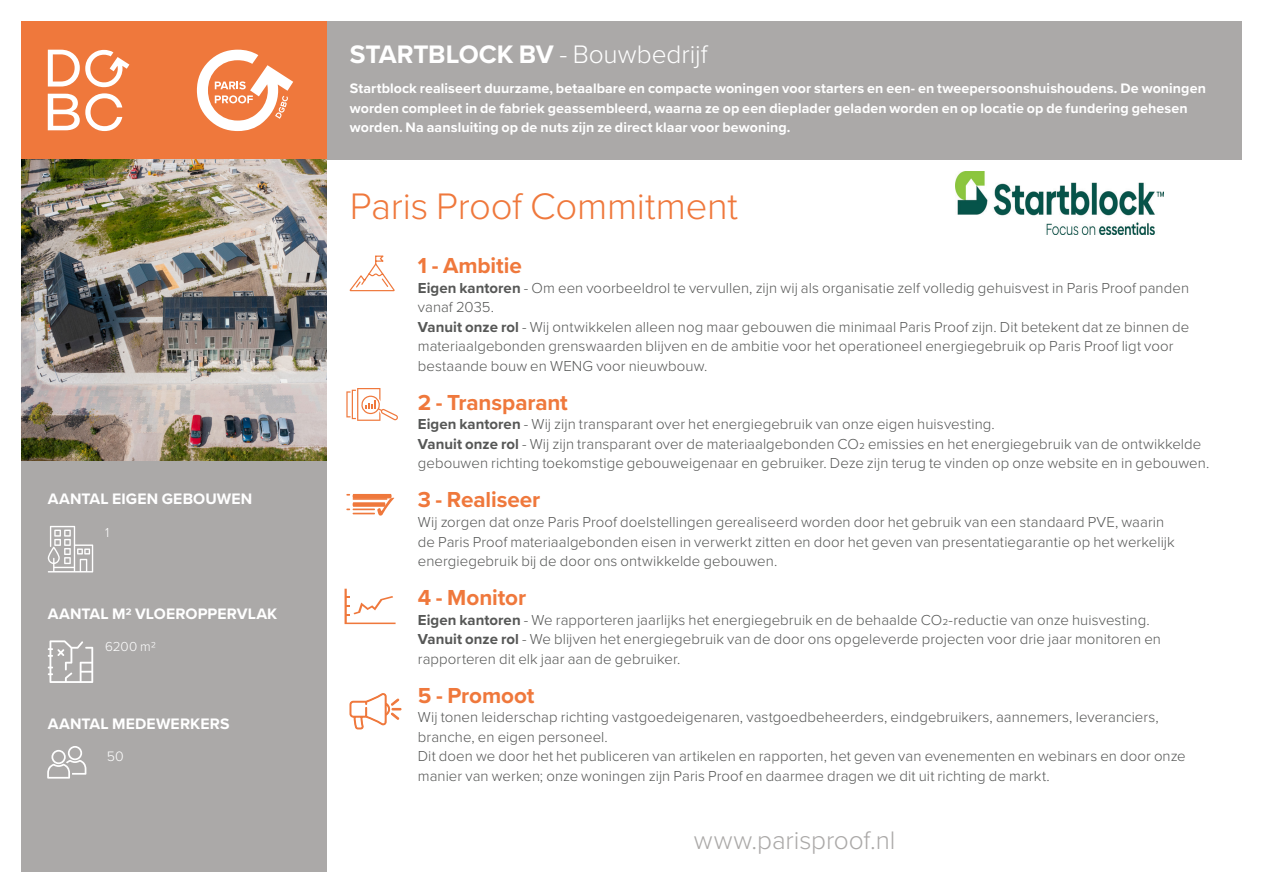
<style>
.page{position:relative;width:1263px;height:893px;background:#fff}
.page>*{position:absolute;margin:0;border:0;box-sizing:border-box;transform-origin:0 0}
.body{font:300 38.25px "Proxima Nova";letter-spacing:-.01em;color:#ef783c}
.body-2{font:700 26.25px "Proxima Nova";letter-spacing:-.005em;color:#fff}
.body-3{font:300 26.25px "Proxima Nova";letter-spacing:-.005em;color:#aba9a8}
.body-4{font:700 22.5px "Proxima Nova";letter-spacing:-.005em;color:#ef783c}
.body-5{font:700 15.75px "Proxima Nova";letter-spacing:.01em;color:#fff}
.body-6{font:300 15px/19.5px "Proxima Nova";letter-spacing:.005em;color:#565756}
.body-7{font:700 14.25px/19.5px "Proxima Nova";letter-spacing:.005em;color:#fff}
.body-8{font:300 14.1px "Proxima Nova";color:#fff}
.body-9{font:300 13.5px "Proxima Nova";color:#fff}
.s1{font-weight:300}
.s2{font-weight:700}
</style>
<div class="page">
<div style="left:21px;top:460px;width:305px;height:412px;background:#aba9a8"></div>
<div style="left:326px;top:21px;width:916px;height:138px;background:#aba9a8"></div>
<div style="left:21px;top:21px;width:305px;height:138px;background:#ef783c"></div>
<img style="left:21px;top:159px;width:305px;height:301px">
<svg style="left:48px;top:50px;width:81px;height:37px"></svg>
<svg style="left:48px;top:93px;width:74px;height:38px"></svg>
<svg style="left:197px;top:50px;width:96px;height:81px"></svg>
<svg style="left:349px;top:693px;width:52px;height:36px"></svg>
<svg style="left:344px;top:589px;width:52px;height:35px"></svg>
<svg style="left:349px;top:255px;width:46px;height:37px"></svg>
<svg style="left:346px;top:388px;width:52px;height:33px"></svg>
<svg style="left:346px;top:494px;width:48px;height:22px"></svg>
<svg style="left:48px;top:526px;width:45px;height:46px"></svg>
<svg style="left:48px;top:640px;width:45px;height:43px"></svg>
<svg style="left:47px;top:746px;width:39px;height:33px"></svg>
<img style="left:955px;top:171px;width:208px;height:63px">
<p class="body-5" style="left:48px;top:487px;width:206px">AANTAL EIGEN GEBOUWEN</p>
<p class="body-9" style="left:105px;top:522px;width:6px">1</p>
<p class="body-5" style="left:48px;top:602px;width:231px">AANTAL M2 VLOEROPPERVLAK</p>
<p class="body-9" style="left:105px;top:636px;width:53px">6200 m2</p>
<p class="body-5" style="left:48px;top:712px;width:183px">AANTAL MEDEWERKERS</p>
<p class="body-8" style="left:107px;top:746px;width:18px">50</p>
<p class="body-2" style="left:350px;top:35px;width:359px">STARTBLOCK BV <span class="s1">- Bouwbedrijf</span></p>
<p class="body-7" style="left:350px;top:78px;width:858px">Startblock realiseert duurzame, betaalbare en compacte woningen voor starters en een- en tweepersoonshuishoudens. De woningen worden compleet in de fabriek geassembleerd, waarna ze op een dieplader geladen worden en op locatie op de fundering gehesen worden. Na aansluiting op de nuts zijn ze direct klaar voor bewoning.</p>
<p class="body" style="left:350px;top:178px;width:390px">Paris Proof Commitment</p>
<p class="body-4" style="left:418px;top:249px;width:105px">1 - Ambitie</p>
<p class="body-6" style="left:418px;top:277px;width:773px"><span class="s2">Eigen kantoren</span> - Om een voorbeeldrol te vervullen, zijn wij als organisatie zelf volledig gehuisvest in Paris Proof panden vanaf 2035.</p>
<p class="body-6" style="left:418px;top:316px;width:773px"><span class="s2">Vanuit onze rol</span> - Wij ontwikkelen alleen nog maar gebouwen die minimaal Paris Proof zijn. Dit betekent dat ze binnen de materiaalgebonden grenswaarden blijven en de ambitie voor het operationeel energiegebruik op Paris Proof ligt voor bestaande bouw en WENG voor nieuwbouw.</p>
<p class="body-4" style="left:418px;top:386px;width:152px">2 - Transparant</p>
<p class="body-6" style="left:418px;top:414px;width:579px"><span class="s2">Eigen kantoren</span> - Wij zijn transparant over het energiegebruik van onze eigen huisvesting.</p>
<p class="body-6" style="left:418px;top:433px;width:793px"><span class="s2">Vanuit onze rol</span> - Wij zijn transparant over de materiaalgebonden CO2 emissies en het energiegebruik van de ontwikkelde gebouwen richting toekomstige gebouweigenaar en gebruiker. Deze zijn terug te vinden op onze website en in gebouwen.</p>
<p class="body-4" style="left:418px;top:483px;width:124px">3 - Realiseer</p>
<p class="body-6" style="left:418px;top:511px;width:758px">Wij zorgen dat onze Paris Proof doelstellingen gerealiseerd worden door het gebruik van een standaard PVE, waarin de Paris Proof materiaalgebonden eisen in verwerkt zitten en door het geven van presentatiegarantie op het werkelijk energiegebruik bij de door ons ontwikkelde gebouwen.</p>
<p class="body-4" style="left:418px;top:581px;width:110px">4 - Monitor</p>
<p class="body-6" style="left:418px;top:609px;width:733px"><span class="s2">Eigen kantoren</span> - We rapporteren jaarlijks het energiegebruik en de behaalde CO2-reductie van onze huisvesting.</p>
<p class="body-6" style="left:418px;top:628px;width:745px"><span class="s2">Vanuit onze rol</span> - We blijven het energiegebruik van de door ons opgeleverde projecten voor drie jaar monitoren en rapporteren dit elk jaar aan de gebruiker.</p>
<p class="body-4" style="left:418px;top:678px;width:118px">5 - Promoot</p>
<p class="body-6" style="left:418px;top:706px;width:743px">Wij tonen leiderschap richting vastgoedeigenaren, vastgoedbeheerders, eindgebruikers, aannemers, leveranciers, branche, en eigen personeel.</p>
<p class="body-6" style="left:418px;top:745px;width:769px">Dit doen we door het het publiceren van artikelen en rapporten, het geven van evenementen en webinars en door onze manier van werken; onze woningen zijn Paris Proof en daarmee dragen we dit uit richting de markt.</p>
<p class="body-3" style="left:694px;top:820px;width:203px">www.parisproof.nl</p>
</div>
